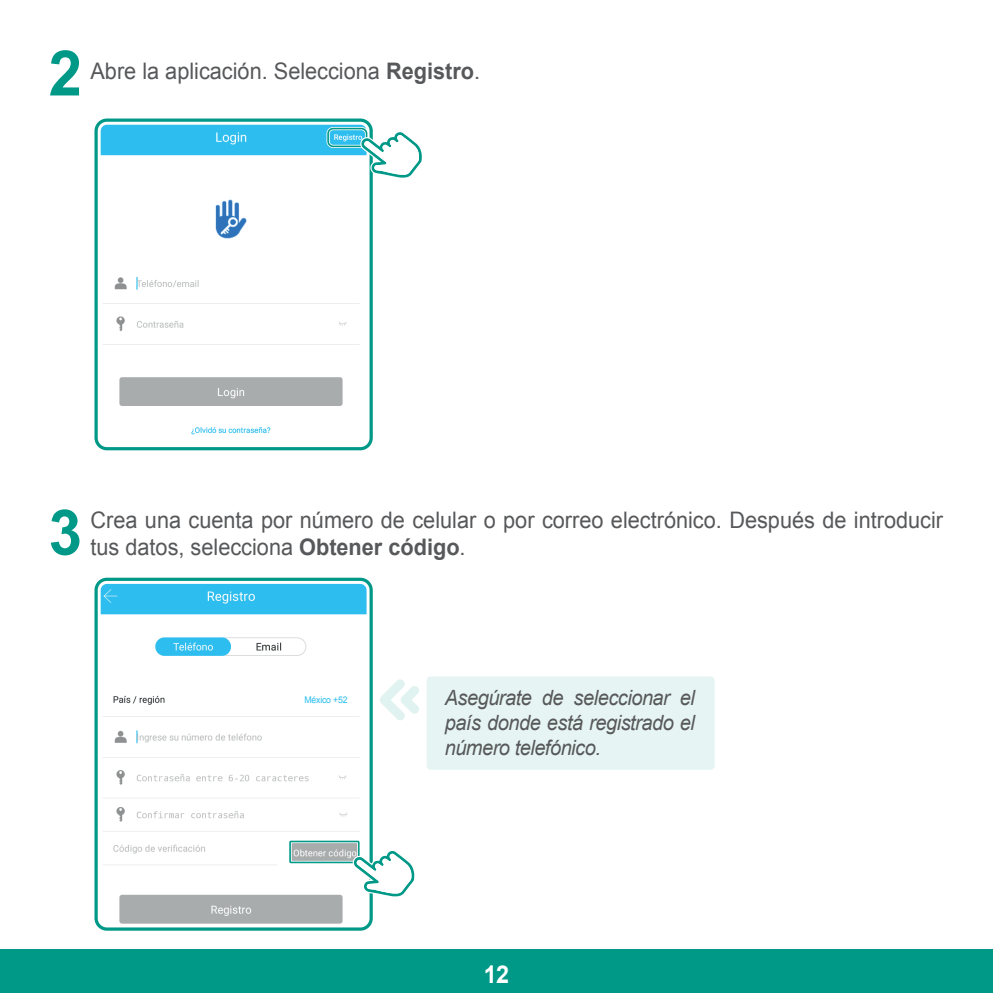
<style>
.page{position:relative;width:993px;height:993px;background:#fff}
.page>*{position:absolute;margin:0;border:0;box-sizing:border-box;transform-origin:0 0}
.t1{font:700 63px "Arial";color:#098;scale:.95 1}
.t2{font:700 24.5px "Arial";color:#fff;scale:.95 1}
.t3{font:22.75px "Arial";color:#57585a;scale:.95 1}
.t4{font:italic 21px/25.2px "Arial";letter-spacing:-.025em;color:#57585a;text-align:justify;scale:.95 1}
.t5{font:9.1px "Arial";letter-spacing:-.025em;color:#27bdee;scale:.95 1}
.s1{font-weight:700}
</style>
<div class="page">
<div style="left:0;top:949px;width:992px;height:43px;background:#098"></div>
<div style="left:426px;top:676px;width:288px;height:93px;background:#e6f5f3;border-radius:4px"></div>
<div style="left:94px;top:118px;width:278px;height:332px;border:3px solid #098;border-radius:11px"></div>
<img style="left:101px;top:125px;width:265px;height:310px">
<div style="left:326px;top:127px;width:42px;height:21px;border:3px solid #fff;border-radius:5px"></div>
<div style="left:327px;top:128px;width:40px;height:19px;border:2px solid #098;border-radius:5px"></div>
<svg style="left:358px;top:128px;width:64px;height:108px"></svg>
<div style="left:94px;top:577px;width:278px;height:353px;border:3px solid #098;border-radius:11px"></div>
<img style="left:101px;top:583px;width:265px;height:341px">
<div style="left:298px;top:691px;width:55px;height:18px;background:#fff"></div>
<div style="left:288px;top:839px;width:72px;height:24px;border:3px solid #fff"></div>
<div style="left:289px;top:840px;width:70px;height:22px;border:2px solid #098"></div>
<svg style="left:350px;top:847px;width:65px;height:84px"></svg>
<svg style="left:380px;top:679px;width:39px;height:41px"></svg>
<h1 class="t1" style="left:49px;top:32px;width:37px">2</h1>
<p class="t3" style="left:90px;top:56px;width:411px">Abre la aplicación. Selecciona <span class="s1">Registro</span>.</p>
<h1 class="t1" style="left:49px;top:491px;width:37px">3</h1>
<p class="t3" style="left:90px;top:504px;width:898px">Crea una cuenta por número de celular o por correo electrónico. Después de introducir</p>
<p class="t3" style="left:90px;top:532px;width:396px">tus datos, selecciona <span class="s1">Obtener código</span>.</p>
<p class="t5" style="left:304px;top:694px;width:47px">México +52</p>
<p class="t4" style="left:444px;top:684px;width:265px">Asegúrate de seleccionar el país donde está registrado el número telefónico.</p>
<p class="t2" style="left:483px;top:957px;width:28px">12</p>
</div>
